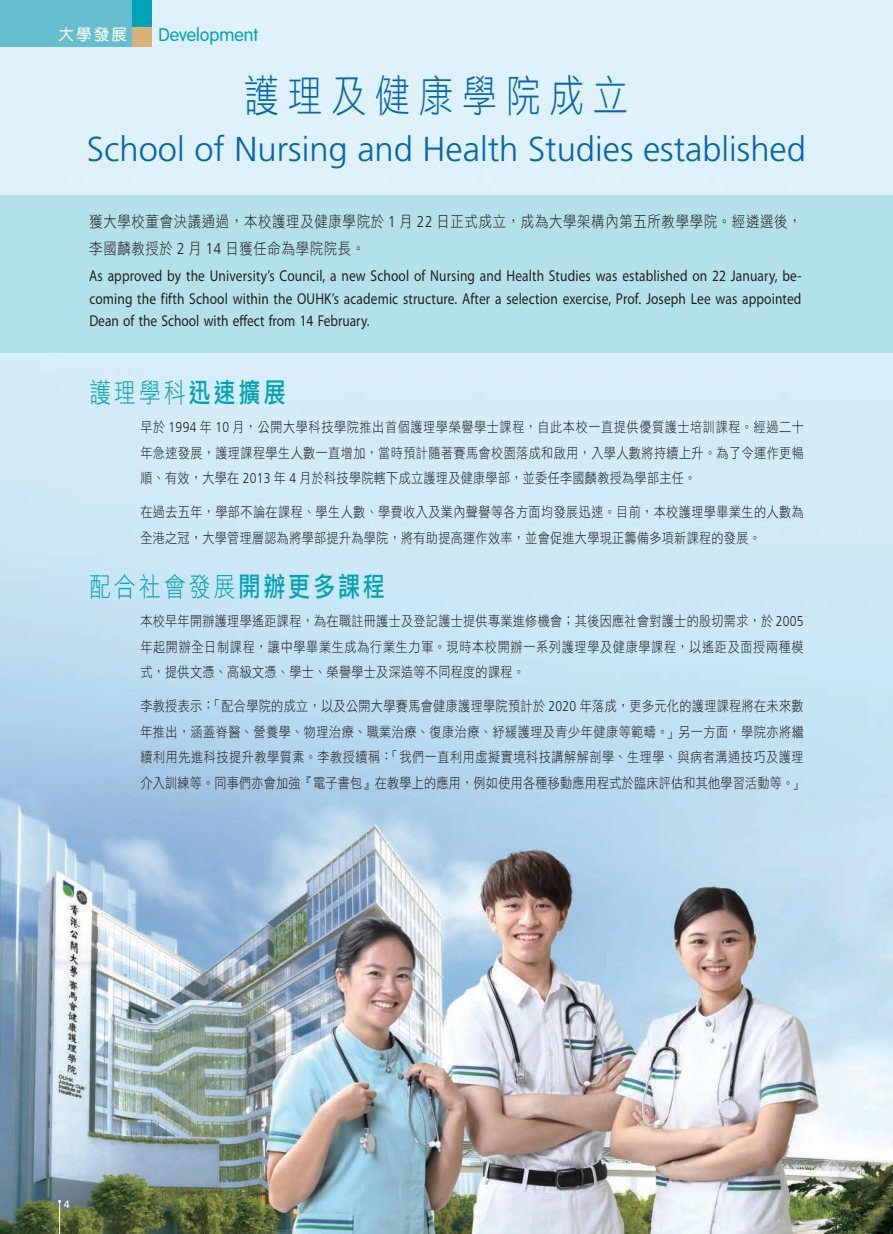
<style>
.page{position:relative;width:893px;height:1234px;background:#fff}
.page>*{position:absolute;margin:0;border:0;box-sizing:border-box;transform-origin:0 0}
.t1{font:43.5px "DF Li Hei HK W3";letter-spacing:.255em;color:#0166b3;scale:.8 1}
.t2{font:300 34.5px "Frutiger LT Std";color:#0166b3}
.t3{font:27px "DF Li Hei HK W3";letter-spacing:.155em;color:#00a2b8;scale:.8 1}
.t4{font:300 18px "VAG Rounded Std";color:#00a2b8}
.t5{font:15.75px/22.5px "Myriad Pro";color:#231f20;text-align:justify;scale:.85 1}
.t6{font:15.75px/27px "DF Hei HK W3";letter-spacing:.05em;color:#231f20;scale:.85 1}
.t7{font:15.75px "DF Yuan HK W7";color:#fff;scale:.95 1}
.t8{font:14.25px/25.5px "DF Hei HK W3";letter-spacing:.025em;color:#231f20;text-align:justify;scale:.85 1}
.t9{font:10.5px "Frutiger LT Std";color:#fff}
.s1{font-family:"Frutiger LT Std";font-weight:300}
.s2{font-family:"DF Li Hei HK W5"}
</style>
<div class="page">
<img style="left:0;top:0;width:893px;height:1233px">
<div style="left:0;top:0;width:140px;height:47px;background:#65bfcf"></div>
<div style="left:133px;top:0;width:19px;height:47px;background:#00a2b8"></div>
<div style="left:133px;top:28px;width:19px;height:19px;background:#d9b077"></div>
<div style="left:0;top:196px;width:893px;height:157px;background:#b3e1e9"></div>
<hr style="left:59px;top:1201px;width:1px;height:32px;background:#fff">
<p class="t7" style="left:59px;top:26px;width:73px">大學發展</p>
<p class="t4" style="left:158px;top:25px;width:101px">Development</p>
<h1 class="t1" style="left:244px;top:72px;width:481px">護理及健康學院成立</h1>
<h2 class="t2" style="left:87px;top:129px;width:720px">School of Nursing and Health Studies established</h2>
<p class="t6" style="left:89px;top:208px;width:839px">獲大學校董會決議通過，本校護理及健康學院於 <span class="s1">1</span> 月 <span class="s1">22</span> 日正式成立，成為大學架構內第五所教學學院。經遴選後，李國麟教授於 <span class="s1">2</span> 月 <span class="s1">14</span> 日獲任命為學院院長。</p>
<p class="t5" style="left:89px;top:264px;width:839px">As approved by the University’s Council, a new School of Nursing and Health Studies was established on 22 January, be&shy;coming the fifth School within the OUHK’s academic structure. After a selection exercise, Prof. Joseph Lee was appointed Dean of the School with effect from 14 February.</p>
<h3 class="t3" style="left:89px;top:377px;width:246px">護理學科<span class="s2">迅速擴展</span></h3>
<p class="t8" style="left:140px;top:414px;width:782px">早於 <span class="s1">1994</span> 年 <span class="s1">10</span> 月，公開大學科技學院推出首個護理學榮譽學士課程，自此本校一直提供優質護士培訓課程。經過二十年急速發展，護理課程學生人數一直增加，當時預計隨著賽馬會校園落成和啟用，入學人數將持續上升。為了令運作更暢順、有效，大學在 <span class="s1">2013</span> 年 <span class="s1">4</span> 月於科技學院轄下成立護理及健康學部，並委任李國麟教授為學部主任。</p>
<p class="t8" style="left:140px;top:499px;width:782px">在過去五年，學部不論在課程、學生人數、學費收入及業內聲譽等各方面均發展迅速。目前，本校護理學畢業生的人數為全港之冠，大學管理層認為將學部提升為學院，將有助提高運作效率，並會促進大學現正籌備多項新課程的發展。</p>
<h3 class="t3" style="left:89px;top:571px;width:371px">配合社會發展<span class="s2">開辦更多課程</span></h3>
<p class="t8" style="left:140px;top:608px;width:782px">本校早年開辦護理學遙距課程，為在職註冊護士及登記護士提供專業進修機會；其後因應社會對護士的殷切需求，於 <span class="s1">2005</span>年起開辦全日制課程，讓中學畢業生成為行業生力軍。現時本校開辦一系列護理學及健康學課程，以遙距及面授兩種模式，提供文憑、高級文憑、學士、榮譽學士及深造等不同程度的課程。</p>
<p class="t8" style="left:140px;top:693px;width:782px">李教授表示：「配合學院的成立，以及公開大學賽馬會健康護理學院預計於 <span class="s1">2020</span> 年落成，更多元化的護理課程將在未來數年推出，涵蓋脊醫、營養學、物理治療、職業治療、復康治療、紓緩護理及青少年健康等範疇。」另一方面，學院亦將繼續利用先進科技提升教學質素。李教授續稱：「我們一直利用虛擬實境科技講解解剖學、生理學、與病者溝通技巧及護理介入訓練等。同事們亦會加強『電子書包』在教學上的應用，例如使用各種移動應用程式於臨床評估和其他學習活動等。」</p>
<p class="t9" style="left:64px;top:1197px;width:7px">4</p>
</div>
